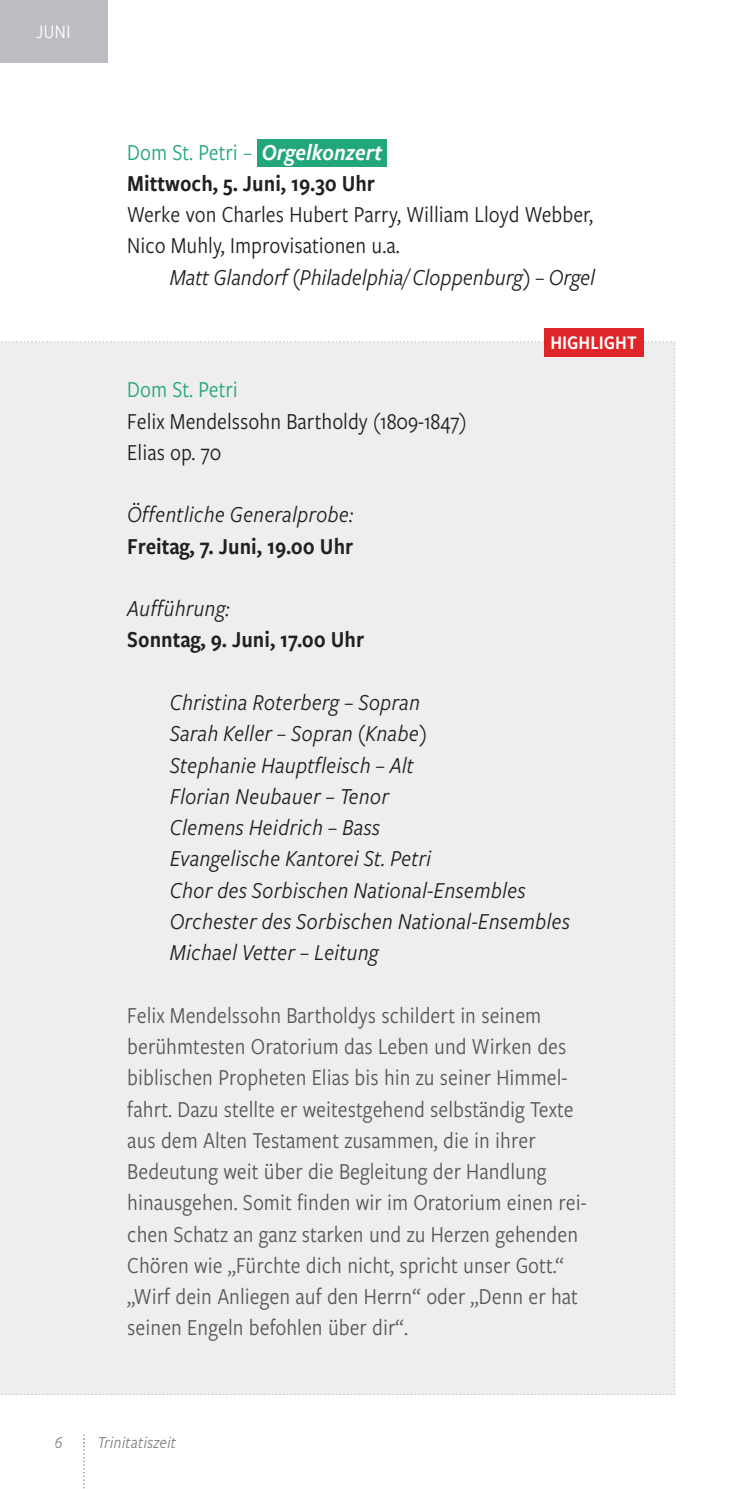
<style>
.page{position:relative;width:745px;height:1489px;background:#fff}
.page>*{position:absolute;margin:0;border:0;box-sizing:border-box;transform-origin:0 0}
.t1{font:23.75px/31.2px "Freight Sans Cnd Pro";color:#57585a}
.t2{font:italic 23.75px/31.2px "Freight Sans Cnd Pro";color:#231f20}
.t3{font:23.75px/31.2px "Freight Sans Cnd Pro";color:#231f20}
.t4{font:23.75px "Freight Sans Cnd Pro Semi";color:#231f20}
.t5{font:23.75px "Freight Sans Cnd Pro";color:#22a778}
.t6{font:20px "Freight Sans Cnd Pro Semi";color:#fff}
.t7{font:20px "Freight Sans Cnd Pro";color:#fff}
.t8{font:italic 17.5px "Freight Sans Cnd Pro";color:#808285}
.s1{font-family:"Freight Sans Cnd Pro Semi";font-style:italic;color:#fff}
</style>
<div class="page">
<svg style="left:83px;top:1434px;width:1px;height:55px"></svg>
<div style="left:0;top:341px;width:674px;height:1053px;background:#eeeeef"></div>
<div style="left:543px;top:328px;width:100px;height:29px;background:#e02528"></div>
<div style="left:257px;top:140px;width:129px;height:27px;background:#22a778"></div>
<div style="left:0;top:0;width:108px;height:62px;background:#bcbdc0"></div>
<p class="t7" style="left:36px;top:18px;width:36px">JUNI</p>
<p class="t5" style="left:127px;top:136px;width:256px">Dom St. Petri – <span class="s1">Orgelkonzert</span></p>
<p class="t4" style="left:127px;top:167px;width:249px">Mittwoch, 5. Juni, 19.30 Uhr</p>
<p class="t3" style="left:127px;top:198px;width:467px">Werke von Charles Hubert Parry, William Lloyd Webber,<br>Nico Muhly, Improvisationen u.a.</p>
<p class="t2" style="left:170px;top:260px;width:426px">Matt Glandorf (Philadelphia/ Cloppenburg) – Orgel</p>
<p class="t5" style="left:127px;top:373px;width:112px">Dom St. Petri</p>
<p class="t3" style="left:127px;top:404px;width:340px">Felix Mendelssohn Bartholdy (1809-1847)<br>Elias op. 70</p>
<p class="t2" style="left:127px;top:498px;width:227px">Öffentliche Generalprobe:</p>
<p class="t4" style="left:127px;top:529px;width:227px">Freitag, 7. Juni, 19.00 Uhr</p>
<p class="t2" style="left:127px;top:592px;width:104px">Aufführung:</p>
<p class="t4" style="left:127px;top:623px;width:238px">Sonntag, 9. Juni, 17.00 Uhr</p>
<p class="t6" style="left:550px;top:329px;width:88px">HIGHLIGHT</p>
<p class="t2" style="left:170px;top:685px;width:401px">Christina Roterberg – Sopran<br>Sarah Keller – Sopran (Knabe)<br>Stephanie Hauptfleisch – Alt<br>Florian Neubauer – Tenor<br>Clemens Heidrich – Bass<br>Evangelische Kantorei St. Petri<br>Chor des Sorbischen National-Ensembles<br>Orchester des Sorbischen National-Ensembles<br>Michael Vetter – Leitung</p>
<p class="t1" style="left:127px;top:998px;width:460px">Felix Mendelssohn Bartholdys schildert in seinem berühmtesten Oratorium das Leben und Wirken des biblischen Propheten Elias bis hin zu seiner Himmel&shy;fahrt. Dazu stellte er weitestgehend selbständig Texte aus dem Alten Testament zusammen, die in ihrer Bedeutung weit über die Begleitung der Handlung hinausgehen. Somit finden wir im Oratorium einen rei&shy;chen Schatz an ganz starken und zu Herzen gehenden Chören wie „Fürchte dich nicht, spricht unser Gott.“ „Wirf dein Anliegen auf den Herrn“ oder „Denn er hat seinen Engeln befohlen über dir“.</p>
<p class="t8" style="left:54px;top:1430px;width:10px">6</p>
<p class="t8" style="left:98px;top:1430px;width:80px">Trinitatiszeit</p>
</div>
